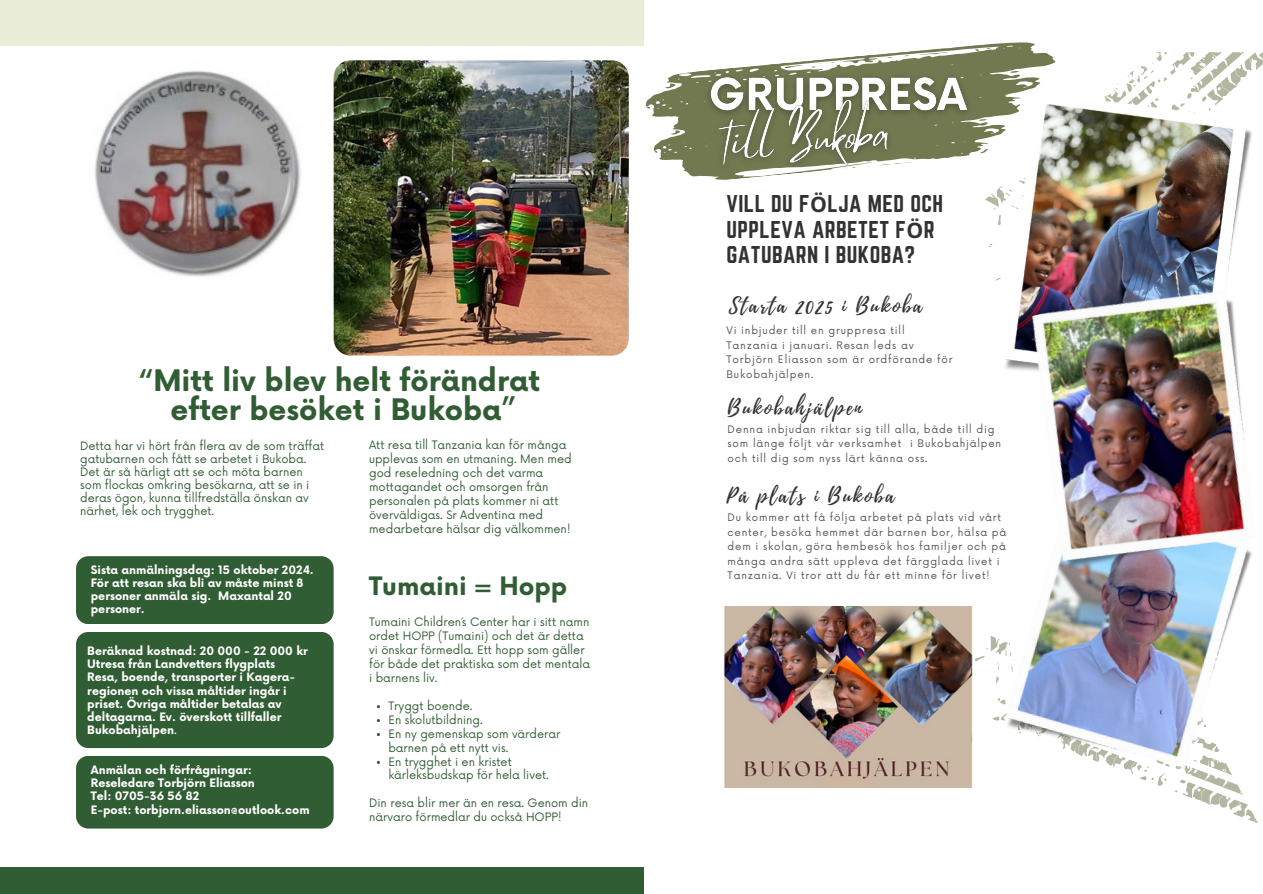
<style>
.page{position:relative;width:1263px;height:894px;background:#fff}
.page>*{position:absolute;margin:0;border:0;box-sizing:border-box;transform-origin:0 0}
.t1{font:700 28.95px/28.7px "Now";color:#315d34;text-align:center}
.t2{font:700 24.75px "Now";color:#315d34}
.t3{font:21.3px/25.7px "Norwester";letter-spacing:.02em;color:#323232}
.t4{font:20.25px "Playlist Script";letter-spacing:.1em;color:#323232}
.t5{font:11.4px/14px "Now";color:#315d34}
.t6{font:700 11.4px/13.2px "Now";color:#fff}
.t7{font:10.2px/14.5px "Now";letter-spacing:.08em;color:#545454}
.s1{font-weight:400}
.s2{font-family:"Noto Sans";font-weight:700}
</style>
<div class="page">
<img style="left:334px;top:60px;width:295px;height:295px;border-radius:17px">
<img style="left:94px;top:70px;width:207px;height:207px">
<div style="left:76px;top:556px;width:258px;height:68px;background:#315d34;border-radius:12px"></div>
<div style="left:76px;top:631px;width:258px;height:116px;background:#315d34;border-radius:12px"></div>
<div style="left:76px;top:755px;width:258px;height:73px;background:#315d34;border-radius:12px"></div>
<div style="left:0;top:0;width:643px;height:46px;background:#e9edd5"></div>
<div style="left:0;top:866px;width:643px;height:27px;background:#315d34"></div>
<svg style="left:643px;top:37px;width:392px;height:69px"></svg>
<svg style="left:784px;top:65px;width:19px;height:3px"></svg>
<svg style="left:920px;top:52px;width:28px;height:4px"></svg>
<svg style="left:975px;top:49px;width:5px;height:3px"></svg>
<svg style="left:811px;top:62px;width:23px;height:6px"></svg>
<svg style="left:646px;top:83px;width:339px;height:94px"></svg>
<svg style="left:919px;top:774px;width:339px;height:49px"></svg>
<svg style="left:985px;top:52px;width:278px;height:228px"></svg>
<img style="left:1002px;top:93px;width:251px;height:173px">
<img style="left:1047px;top:584px;width:195px;height:190px">
<img style="left:1002px;top:266px;width:261px;height:318px">
<img style="left:723px;top:606px;width:347px;height:181px">
<img style="left:699px;top:68px;width:279px;height:55px">
<img style="left:705px;top:88px;width:196px;height:92px">
<p class="t1" style="left:138px;top:368px;width:403px">“Mitt liv blev helt förändrat efter besöket i Bukoba”</p>
<h3 class="t5" style="left:80px;top:439px;width:246px;line-height:13.2px">Detta har vi hört från flera av de som träffat gatubarnen och fått se arbetet i Bukoba.<br>Det är så härligt att se och möta barnen som flockas omkring besökarna, att se in i deras ögon, kunna tillfredställa önskan av närhet, lek och trygghet.</h3>
<h6 class="t5" style="left:369px;top:438px;width:204px">Att resa till Tanzania kan för många upplevas som en utmaning. Men med god reseledning och det varma mottagandet och omsorgen från personalen på plats kommer ni att överväldigas. Sr Adventina med medarbetare hälsar dig välkommen!</h6>
<p class="t6" style="left:91px;top:563px;width:224px">Sista anmälningsdag: 15 oktober 2024.</p>
<p class="t6" style="left:91px;top:576px;width:214px">För att resan ska bli av måste minst 8 personer anmäla sig. Maxantal 20 personer.</p>
<p class="t6" style="left:87px;top:645px;width:222px">Beräknad kostnad: 20 000 - 22 000 kr</p>
<p class="t6" style="left:87px;top:658px;width:189px">Utresa från Landvetters flygplats</p>
<h5 class="t6" style="left:87px;top:671px;width:209px">Resa, boende, transporter i Kagera&shy;regionen och vissa måltider ingår i priset. Övriga måltider betalas av deltagarna. Ev. överskott tillfaller<br>Bukobahjälpen<span class="s1">.</span></h5>
<p class="t6" style="left:91px;top:763px;width:162px">Anmälan och förfrågningar:</p>
<p class="t6" style="left:91px;top:777px;width:166px">Reseledare Torbjörn Eliasson</p>
<h6 class="t6" style="left:91px;top:790px;width:110px">Tel: 0705-36 56 82</h6>
<p class="t6" style="left:91px;top:803px;width:220px">E-post: torbjorn.eliasson@outlook.com</p>
<p class="t2" style="left:369px;top:572px;width:200px">Tumaini = Hopp</p>
<p class="t5" style="left:369px;top:615px;width:222px">Tumaini Children´s Center har i sitt namn ordet HOPP (Tumaini) och det är detta vi önskar förmedla. Ett hopp som gäller för både det praktiska som det mentala i barnens liv.</p>
<p class="t5" style="left:388px;top:699px;width:86px">Tryggt boende.</p>
<p class="t5" style="left:388px;top:713px;width:96px">En skolutbildning.</p>
<h6 class="t5" style="left:388px;top:726px;width:174px">En ny gemenskap som värderar barnen på ett nytt vis.</h6>
<p class="t5" style="left:388px;top:754px;width:162px">En trygghet i en kristet kärleksbudskap för hela livet.</p>
<p class="t5" style="left:369px;top:796px;width:221px">Din resa blir mer än en resa. Genom din närvaro förmedlar du också HOPP!</p>
<p class="t3" style="left:726px;top:191px;width:218px">VILL DU F<span class="s2">Ö</span>LJA MED OCH<br>UPPLEVA ARBETET F<span class="s2">Ö</span>R<br>GATUBARN I BUKOBA?</p>
<p class="t4" style="left:729px;top:291px;width:195px">Starta 2025 i Bukoba</p>
<p class="t7" style="left:726px;top:324px;width:228px">Vi inbjuder till en gruppresa till<br>Tanzania i januari. Resan leds av<br>Torbjörn Eliasson som är ordförande för<br>Bukobahjälpen.</p>
<p class="t4" style="left:728px;top:393px;width:135px">Bukobahjälpen</p>
<p class="t7" style="left:728px;top:422px;width:275px">Denna inbjudan riktar sig till alla, både till dig som länge följt vår verksamhet i Bukobahjälpen och till dig som nyss lärt känna oss.</p>
<p class="t4" style="left:726px;top:481px;width:169px">På plats i Bukoba</p>
<p class="t7" style="left:728px;top:510px;width:280px">Du kommer att få följa arbetet på plats vid vårt center, besöka hemmet där barnen bor, hälsa på dem i skolan, göra hembesök hos familjer och på många andra sätt uppleva det färgglada livet i Tanzania. Vi tror att du får ett minne för livet!</p>
</div>
